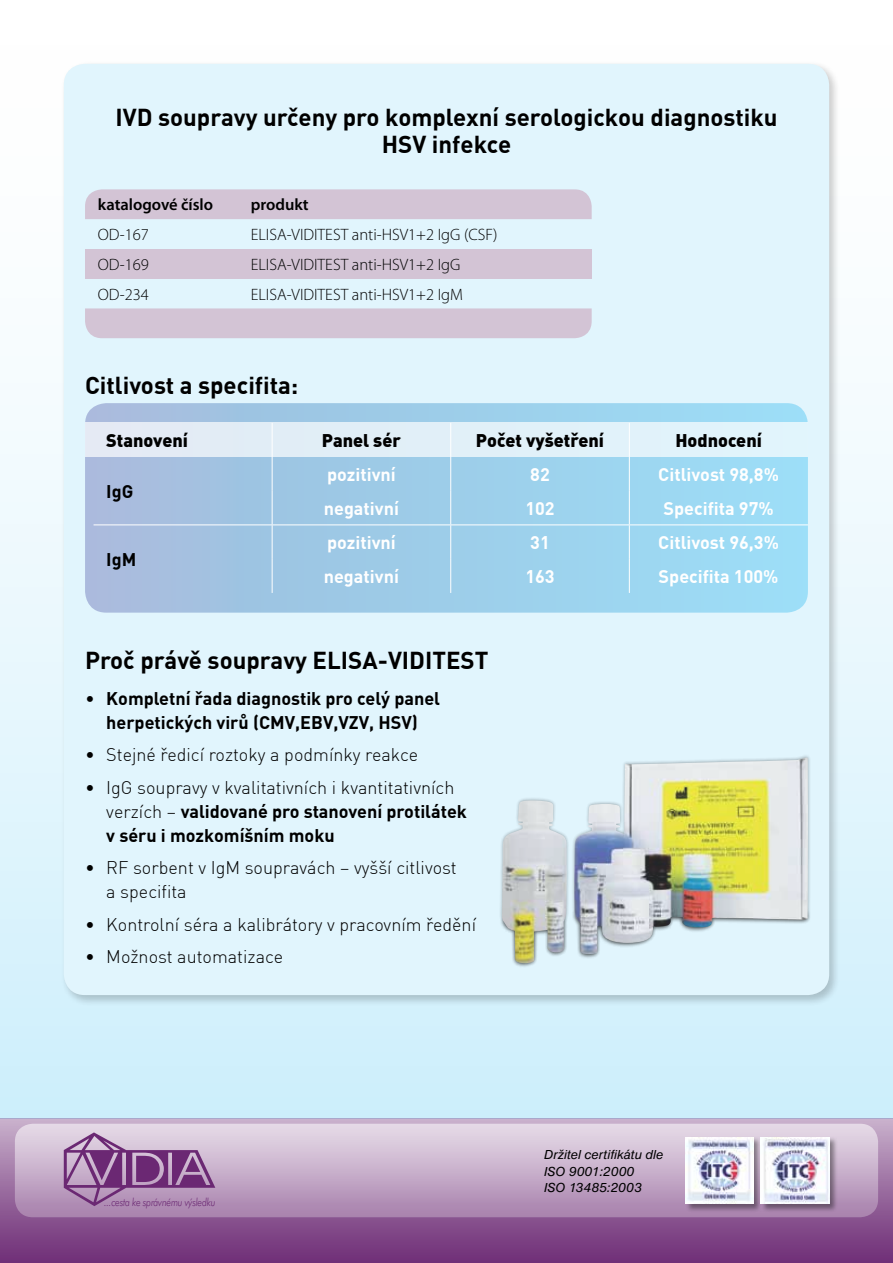
<style>
.page{position:relative;width:893px;height:1263px;background:#fff}
.page>*{position:absolute;margin:0;border:0;box-sizing:border-box;transform-origin:0 0}
.t1{font:700 24px/27px "DINCE";color:#000;text-align:center}
.t2{font:700 18px/24px "DINCE";color:#000;text-align:center}
.t3{font:300 18px/24px "DINCE";color:#000}
.t4{font:700 18px "DINCE";color:#fff}
.t5{font:900 18px "DINCE";color:#000}
.t6{font:300 16.5px "Myriad Pro";color:#000}
.t7{font:600 16.5px "Myriad Pro";color:#000}
.t8{font:italic 13.5px/16.2px "Nimbus San DEE";color:#000}
.t9{font:italic 300 11.1px "Futura BTCE";letter-spacing:-.025em;color:#6b2873;scale:.83 1}
.s1{font-weight:300}
</style>
<div class="page">
<div style="left:0;top:0;width:893px;height:1118px;background:linear-gradient(to bottom,#fff,#d1f0fc)"></div>
<div style="left:61px;top:61px;width:779px;height:945px;background:#000;opacity:.2"></div>
<div style="left:64px;top:64px;width:765px;height:931px;background:#e1f5fd;border-radius:21px"></div>
<div style="left:0;top:1118px;width:893px;height:145px;background:linear-gradient(to bottom,#c9b1cc,#6d2b75)"></div>
<div style="left:15px;top:1124px;width:863px;height:93px;background:linear-gradient(to bottom,#e8dde9,#a982ad);border-radius:18px"></div>
<svg style="left:64px;top:1132px;width:151px;height:74px;background:#a67eab"></svg>
<div style="left:685px;top:1136px;width:153px;height:77px;background:#000;opacity:.4"></div>
<img style="left:760px;top:1137px;width:69px;height:67px">
<img style="left:685px;top:1137px;width:68px;height:67px">
<div style="left:499px;top:754px;width:312px;height:213px;background:#000;opacity:.4"></div>
<img style="left:574px;top:759px;width:232px;height:195px">
<div style="left:85px;top:403px;width:723px;height:210px;background:linear-gradient(to right,#a5bcdc,#9bdff7);border-radius:21px"></div>
<div style="left:85px;top:423px;width:723px;height:34px;background:#e1eff8"></div>
<hr style="left:272px;top:423px;width:1px;height:34px;background:#fff">
<hr style="left:450px;top:423px;width:1px;height:34px;background:#fff">
<hr style="left:629px;top:423px;width:1px;height:34px;background:#fff">
<hr style="left:272px;top:457px;width:1px;height:34px;background:#fff">
<hr style="left:450px;top:457px;width:1px;height:34px;background:#fff">
<hr style="left:629px;top:457px;width:1px;height:34px;background:#fff">
<hr style="left:272px;top:491px;width:1px;height:33px;background:#fff">
<hr style="left:450px;top:491px;width:1px;height:33px;background:#fff">
<hr style="left:629px;top:491px;width:1px;height:33px;background:#fff">
<hr style="left:272px;top:525px;width:1px;height:34px;background:#fff">
<hr style="left:450px;top:525px;width:1px;height:34px;background:#fff">
<hr style="left:629px;top:525px;width:1px;height:34px;background:#fff">
<hr style="left:272px;top:559px;width:1px;height:34px;background:#fff">
<hr style="left:450px;top:559px;width:1px;height:34px;background:#fff">
<hr style="left:629px;top:559px;width:1px;height:34px;background:#fff">
<hr style="left:94px;top:524px;width:178px;height:1px;background:#fff">
<hr style="left:272px;top:524px;width:179px;height:1px;background:#fff">
<hr style="left:451px;top:524px;width:178px;height:1px;background:#fff">
<hr style="left:629px;top:524px;width:179px;height:1px;background:#fff">
<div style="left:85px;top:189px;width:507px;height:30px;background:#d3c4d5"></div>
<div style="left:85px;top:308px;width:507px;height:30px;background:#d3c4d5"></div>
<div style="left:85px;top:249px;width:507px;height:30px;background:#d3c4d5"></div>
<h1 class="t1" style="left:115px;top:103px;width:664px">IVD soupravy určeny pro komplexní serologickou diagnostiku<br>HSV infekce</h1>
<p class="t7" style="left:98px;top:194px;width:117px">katalogové číslo</p>
<p class="t7" style="left:251px;top:194px;width:59px">produkt</p>
<p class="t6" style="left:98px;top:225px;width:53px">OD-167</p>
<p class="t6" style="left:251px;top:225px;width:248px">ELISA-VIDITEST anti-HSV1+2 IgG (CSF)</p>
<p class="t6" style="left:98px;top:255px;width:53px">OD-169</p>
<p class="t6" style="left:251px;top:255px;width:211px">ELISA-VIDITEST anti-HSV1+2 IgG</p>
<p class="t6" style="left:98px;top:284px;width:53px">OD-234</p>
<p class="t6" style="left:251px;top:284px;width:214px">ELISA-VIDITEST anti-HSV1+2 IgM</p>
<h1 class="t1" style="left:85px;top:371px;width:215px">Citlivost a specifita:</h1>
<p class="t5" style="left:106px;top:428px;width:83px">Stanovení</p>
<p class="t5" style="left:322px;top:428px;width:81px">Panel sér</p>
<p class="t5" style="left:476px;top:428px;width:130px">Počet vyšetření</p>
<p class="t5" style="left:675px;top:428px;width:88px">Hodnocení</p>
<p class="t2" style="left:106px;top:479px;width:29px">IgG</p>
<p class="t4" style="left:327px;top:463px;width:70px">pozitivní</p>
<p class="t4" style="left:530px;top:463px;width:21px">82</p>
<p class="t4" style="left:658px;top:463px;width:122px">Citlivost 98,8%</p>
<p class="t4" style="left:324px;top:497px;width:77px">negativní</p>
<p class="t4" style="left:525px;top:497px;width:31px">102</p>
<p class="t4" style="left:663px;top:497px;width:112px">Specifita 97%</p>
<p class="t2" style="left:106px;top:547px;width:32px">IgM</p>
<p class="t4" style="left:327px;top:531px;width:70px">pozitivní</p>
<p class="t4" style="left:530px;top:531px;width:21px">31</p>
<p class="t4" style="left:658px;top:531px;width:122px">Citlivost 96,3%</p>
<p class="t4" style="left:324px;top:565px;width:77px">negativní</p>
<p class="t4" style="left:525px;top:565px;width:31px">163</p>
<p class="t4" style="left:659px;top:565px;width:121px">Specifita 100%</p>
<h1 class="t1" style="left:85px;top:645px;width:405px">Proč právě soupravy ELISA-VIDITEST</h1>
<p class="t2" style="left:85px;top:685px;width:356px"><span class="s1">•</span> Kompletní řada diagnostik pro celý panel herpetických virů (CMV,EBV,VZV, HSV)</p>
<p class="t3" style="left:85px;top:742px;width:335px">• Stejné ředicí roztoky a podmínky reakce</p>
<p class="t2" style="left:106px;top:774px;width:362px;text-align:left;text-indent:-21px"><span class="s1">• IgG soupravy v kvalitativních i kvantitativních verzích –</span> validované pro stanovení protilátek v séru i mozkomíšním moku</p>
<p class="t3" style="left:106px;top:855px;width:352px;text-indent:-21px">• RF sorbent v IgM soupravách – vyšší citlivost a specifita</p>
<p class="t3" style="left:85px;top:912px;width:392px">• Kontrolní séra a kalibrátory v pracovním ředění</p>
<p class="t3" style="left:85px;top:944px;width:200px">• Možnost automatizace</p>
<p class="t9" style="left:104px;top:1195px;width:135px">...cesta ke správnému výsledku</p>
<p class="t8" style="left:544px;top:1147px;width:121px">Držitel certifikátu dle<br>ISO 9001:2000<br>ISO 13485:2003</p>
</div>
